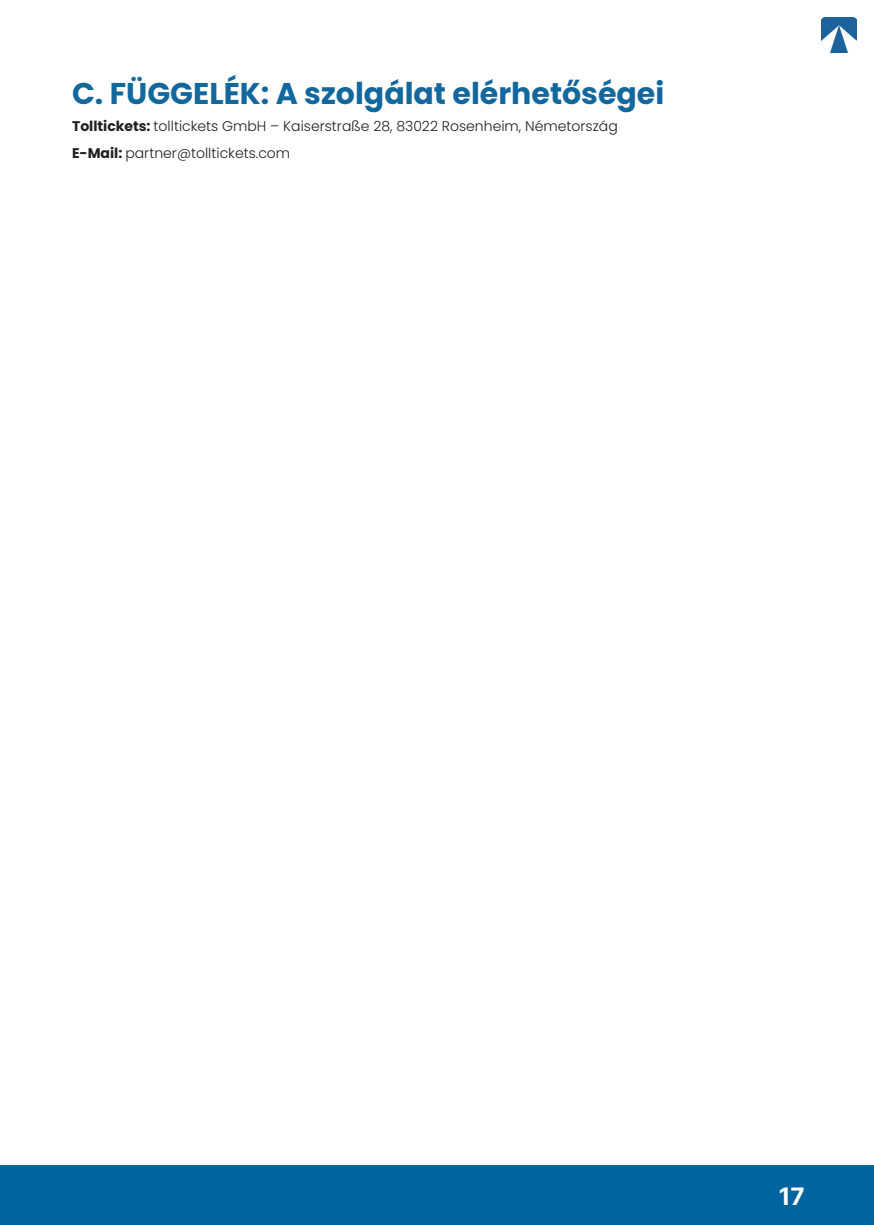
<style>
.page{position:relative;width:874px;height:1225px;background:#fff}
.page>*{position:absolute;margin:0;border:0;box-sizing:border-box;transform-origin:0 0}
.t1{font:700 30px "Poppins";color:#12679d}
.t2{font:24px "Inter";color:#fff}
.t3{font:300 14px/27.4px "Poppins";color:#231f20}
.s1{font-weight:700}
</style>
<div class="page">
<div style="left:0;top:1165px;width:873px;height:60px;background:#00649e"></div>
<img style="left:821px;top:17px;width:35px;height:35px">
<h1 class="t1" style="left:72px;top:76px;width:593px">C. FÜGGELÉK: A szolgálat elérhetőségei</h1>
<p class="t3" style="left:72px;top:112px;width:547px"><span class="s1">Tolltickets:</span> tolltickets GmbH – Kaiserstraße 28, 83022 Rosenheim, Németország<br><span class="s1">E-Mail:</span> partner@tolltickets.com</p>
<h2 class="t2" style="left:778px;top:1179px;width:28px">17</h2>
</div>
